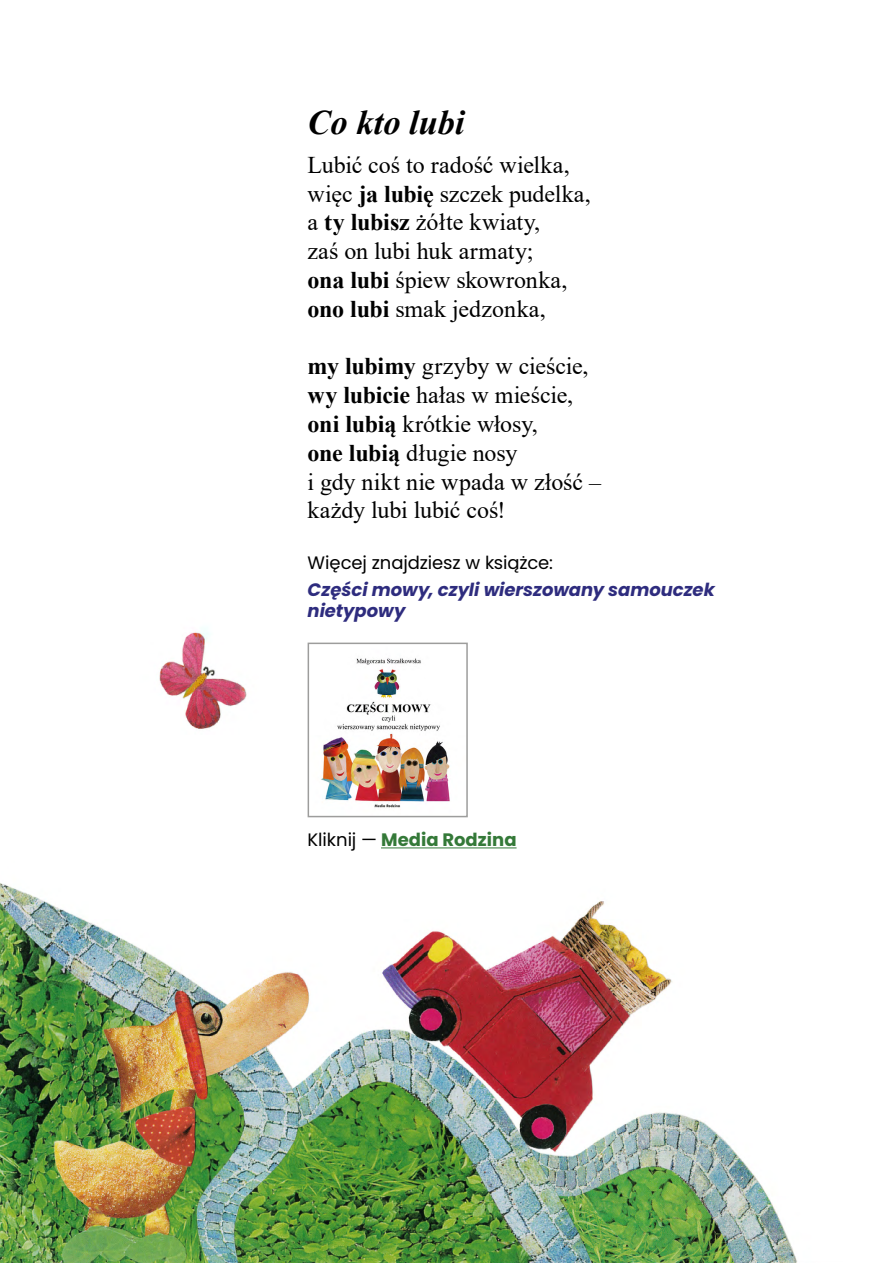
<style>
.page{position:relative;width:893px;height:1263px;background:#fff}
.page>*{position:absolute;margin:0;border:0;box-sizing:border-box;transform-origin:0 0}
.t1{font:italic 700 34.5px "Times New Roman";color:#000}
.t2{font:24px/28.8px "Times New Roman";letter-spacing:-.005em;color:#000}
.t3{font:italic 700 18px/21.6px "Poppins";letter-spacing:-.005em;color:#2e2c7e}
.t4{font:18px "Poppins";letter-spacing:-.005em;color:#000}
.t5{font:700 18px "Poppins";color:#347938}
.s1{font-weight:700}
.s2{font-weight:400;color:#000}
</style>
<div class="page">
<img style="left:0;top:628px;width:797px;height:635px">
<hr style="left:381px;top:847px;width:136px;height:1px;background:#347938">
<img style="left:311px;top:646px;width:154px;height:168px">
<div style="left:308px;top:643px;width:160px;height:174px;border:2px solid #9d9d9c"></div>
<h1 class="t1" style="left:308px;top:98px;width:159px">Co kto lubi</h1>
<p class="t2" style="left:308px;top:150px;width:285px">Lubić coś to radość wielka, więc <span class="s1">ja lubię</span> szczek pudelka, a <span class="s1">ty lubisz</span> żółte kwiaty,<br>zaś on lubi huk armaty;<br><span class="s1">ona lubi</span> śpiew skowronka, <span class="s1">ono lubi</span> smak jedzonka,</p>
<p class="t2" style="left:308px;top:351px;width:295px"><span class="s1">my lubimy</span> grzyby w cieście, <span class="s1">wy lubicie</span> hałas w mieście, <span class="s1">oni lubią</span> krótkie włosy,<br><span class="s1">one lubią</span> długie nosy<br>i gdy nikt nie wpada w złość – każdy lubi lubić coś!</p>
<p class="t4" style="left:308px;top:552px;width:247px">Więcej znajdziesz w książce:</p>
<p class="t3" style="left:308px;top:579px;width:409px">Części mowy, czyli wierszowany samouczek nietypowy</p>
<p class="t5" style="left:308px;top:829px;width:210px"><span class="s2">Kliknij —</span> Media Rodzina</p>
</div>
